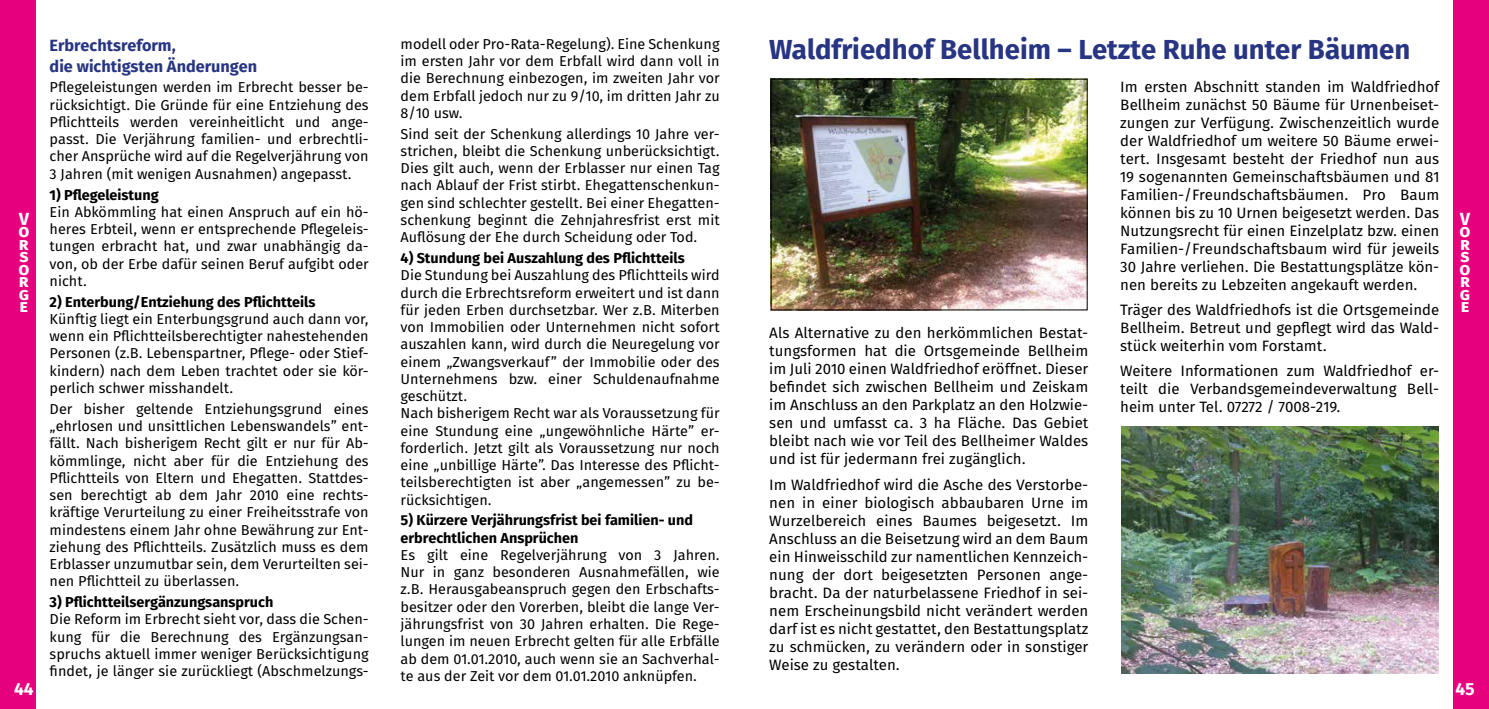
<style>
.page{position:relative;width:1489px;height:709px;background:#fff}
.page>*{position:absolute;margin:0;border:0;box-sizing:border-box;transform-origin:0 0}
.t1{font:700 27.5px "Fira Sans OT";color:#283583}
.t2{font:700 17.5px/12.5px "Fira Sans OT";color:#fff;text-align:justify}
.t3{font:700 16.25px/21px "Fira Sans OT";color:#283583}
.t4{font:15px/18px "Fira Sans OT";color:#000;text-align:justify}
.t5{font:14.38px/17.2px "Fira Sans OT";color:#000;text-align:justify}
.t6{font:700 14.38px/17.2px "Fira Sans OT";color:#000}
</style>
<div class="page">
<div style="left:0;top:0;width:35px;height:709px;background:#e6007d"></div>
<div style="left:1453px;top:0;width:35px;height:709px;background:#e6007d"></div>
<img style="left:1121px;top:426px;width:316px;height:247px">
<img style="left:772px;top:81px;width:313px;height:227px">
<div style="left:770px;top:79px;width:317px;height:231px;border:1px solid #000"></div>
<h1 class="t1" style="left:769px;top:30px;width:642px">Waldfriedhof Bellheim – Letzte Ruhe unter Bäumen</h1>
<p class="t4" style="left:1120px;top:79px;width:320px">Im ersten Abschnitt standen im Waldfriedhof Bellheim zunächst 50 Bäume für Urnenbeiset&shy;zungen zur Verfügung. Zwischenzeitlich wurde der Waldfriedhof um weitere 50 Bäume erwei&shy;tert. Insgesamt besteht der Friedhof nun aus 19 sogenannten Gemeinschaftsbäumen und 81<br>Familien-/Freundschaftsbäumen. Pro Baum können bis zu 10 Urnen beigesetzt werden. Das Nutzungsrecht für einen Einzelplatz bzw. einen Familien-/Freundschaftsbaum wird für jeweils 30 Jahre verliehen. Die Bestattungsplätze kön&shy;nen bereits zu Lebzeiten angekauft werden.</p>
<p class="t4" style="left:1120px;top:302px;width:320px">Träger des Waldfriedhofs ist die Ortsgemeinde Bellheim. Betreut und gepflegt wird das Wald&shy;stück weiterhin vom Forstamt.</p>
<p class="t4" style="left:1120px;top:363px;width:320px">Weitere Informationen zum Waldfriedhof er&shy;teilt die Verbandsgemeindeverwaltung Bell&shy;heim unter Tel. 07272 / 7008-219.</p>
<p class="t5" style="left:400px;top:36px;width:320px">modell oder Pro-Rata-Regelung). Eine Schenkung im ersten Jahr vor dem Erbfall wird dann voll in die Berechnung einbezogen, im zweiten Jahr vor dem Erbfall jedoch nur zu 9/10, im dritten Jahr zu 8/10 usw.</p>
<p class="t5" style="left:400px;top:126px;width:320px">Sind seit der Schenkung allerdings 10 Jahre ver&shy;strichen, bleibt die Schenkung unberücksichtigt.<br>Dies gilt auch, wenn der Erblasser nur einen Tag nach Ablauf der Frist stirbt. Ehegattenschenkun&shy;gen sind schlechter gestellt. Bei einer Ehegatten&shy;schenkung beginnt die Zehnjahresfrist erst mit Auflösung der Ehe durch Scheidung oder Tod.</p>
<p class="t6" style="left:400px;top:250px;width:286px">4) Stundung bei Auszahlung des Pflichtteils</p>
<p class="t5" style="left:400px;top:268px;width:320px;text-align:left">Die Stundung bei Auszahlung des Pflichtteils wird durch die Erbrechtsreform erweitert und ist dann für jeden Erben durchsetzbar. Wer z.B. Miterben von Immobilien oder Unternehmen nicht sofort auszahlen kann, wird durch die Neuregelung vor einem „Zwangsverkauf” der Immobilie oder des Unternehmens bzw. einer Schuldenaufnahme geschützt.<br>Nach bisherigem Recht war als Voraussetzung für eine Stundung eine „ungewöhnliche Härte” er&shy;forderlich. Jetzt gilt als Voraussetzung nur noch eine „unbillige Härte”. Das Interesse des Pflicht&shy;teilsberechtigten ist aber „angemessen” zu be&shy;rücksichtigen.</p>
<p class="t6" style="left:400px;top:513px;width:294px">5) Kürzere Verjährungsfrist bei familien- und erbrechtlichen Ansprüchen</p>
<p class="t5" style="left:400px;top:547px;width:320px">Es gilt eine Regelverjährung von 3 Jahren.<br>Nur in ganz besonderen Ausnahmefällen, wie z.B. Herausgabeanspruch gegen den Erbschafts&shy;besitzer oder den Vorerben, bleibt die lange Ver&shy;jährungsfrist von 30 Jahren erhalten. Die Rege&shy;lungen im neuen Erbrecht gelten für alle Erbfälle ab dem 01.01.2010, auch wenn sie an Sachverhal&shy;te aus der Zeit vor dem 01.01.2010 anknüpfen.</p>
<p class="t3" style="left:50px;top:36px;width:209px">Erbrechtsreform,<br>die wichtigsten Änderungen</p>
<p class="t5" style="left:50px;top:80px;width:320px">Pflegeleistungen werden im Erbrecht besser be&shy;rücksichtigt. Die Gründe für eine Entziehung des Pflichtteils werden vereinheitlicht und ange&shy;passt. Die Verjährung familien- und erbrechtli&shy;cher Ansprüche wird auf die Regelverjährung von 3 Jahren (mit wenigen Ausnahmen) angepasst.</p>
<p class="t6" style="left:50px;top:187px;width:111px">1) Pflegeleistung</p>
<p class="t5" style="left:50px;top:204px;width:320px">Ein Abkömmling hat einen Anspruch auf ein hö&shy;heres Erbteil, wenn er entsprechende Pflegeleis&shy;tungen erbracht hat, und zwar unabhängig da&shy;von, ob der Erbe dafür seinen Beruf aufgibt oder nicht.</p>
<p class="t6" style="left:50px;top:294px;width:267px">2) Enterbung/Entziehung des Pflichtteils</p>
<p class="t5" style="left:50px;top:311px;width:320px">Künftig liegt ein Enterbungsgrund auch dann vor, wenn ein Pflichtteilsberechtigter nahestehenden Personen (z.B. Lebenspartner, Pflege- oder Stief&shy;kindern) nach dem Leben trachtet oder sie kör&shy;perlich schwer misshandelt.</p>
<p class="t5" style="left:50px;top:401px;width:320px">Der bisher geltende Entziehungsgrund eines „ehrlosen und unsittlichen Lebenswandels” ent&shy;fällt. Nach bisherigem Recht gilt er nur für Ab&shy;kömmlinge, nicht aber für die Entziehung des Pflichtteils von Eltern und Ehegatten. Stattdes&shy;sen berechtigt ab dem Jahr 2010 eine rechts&shy;kräftige Verurteilung zu einer Freiheitsstrafe von mindestens einem Jahr ohne Bewährung zur Ent&shy;ziehung des Pflichtteils. Zusätzlich muss es dem Erblasser unzumutbar sein, dem Verurteilten sei&shy;nen Pflichtteil zu überlassen.</p>
<p class="t6" style="left:50px;top:594px;width:225px">3) Pflichtteilsergänzungsanspruch</p>
<p class="t5" style="left:50px;top:611px;width:320px">Die Reform im Erbrecht sieht vor, dass die Schen&shy;kung für die Berechnung des Ergänzungsan&shy;spruchs aktuell immer weniger Berücksichtigung findet, je länger sie zurückliegt (Abschmelzungs-</p>
<p class="t2" style="left:18px;top:213px;width:13px">V o r s o r g e</p>
<p class="t2" style="left:1459px;top:213px;width:13px">V o r s o r g e</p>
<p class="t4" style="left:769px;top:325px;width:320px">Als Alternative zu den herkömmlichen Bestat&shy;tungsformen hat die Ortsgemeinde Bellheim im Juli 2010 einen Waldfriedhof eröffnet. Dieser befindet sich zwischen Bellheim und Zeiskam im Anschluss an den Parkplatz an den Holzwie&shy;sen und umfasst ca. 3 ha Fläche. Das Gebiet bleibt nach wie vor Teil des Bellheimer Waldes und ist für jedermann frei zugänglich.</p>
<p class="t4" style="left:769px;top:476px;width:320px">Im Waldfriedhof wird die Asche des Verstorbe&shy;nen in einer biologisch abbaubaren Urne im Wurzelbereich eines Baumes beigesetzt. Im Anschluss an die Beisetzung wird an dem Baum ein Hinweisschild zur namentlichen Kennzeich&shy;nung der dort beigesetzten Personen ange&shy;bracht. Da der naturbelassene Friedhof in sei&shy;nem Erscheinungsbild nicht verändert werden darf ist es nicht gestattet, den Bestattungsplatz zu schmücken, zu verändern oder in sonstiger Weise zu gestalten.</p>
<p class="t2" style="left:14px;top:684px;width:21px">44</p>
<p class="t2" style="left:1455px;top:684px;width:21px">45</p>
</div>
